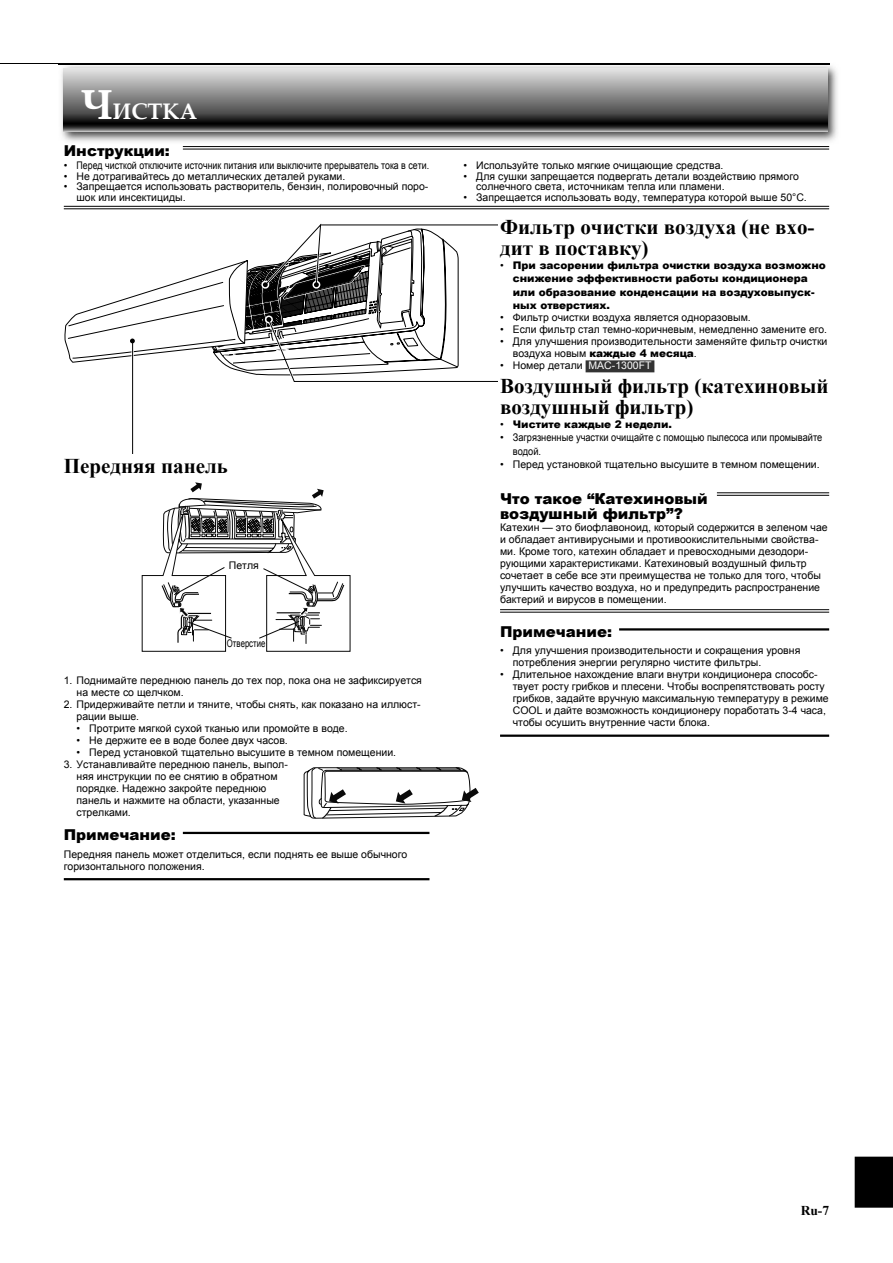
<style>
.page{position:relative;width:893px;height:1263px;background:#fff}
.page>*{position:absolute;margin:0;border:0;box-sizing:border-box;transform-origin:0 0}
.t1{font:700 22.5px "Palatino Linotype";color:#fff}
.t2{font:700 21px/21px "Times New Roman";color:#000}
.t3{font:900 15px/15px "Arial";color:#000}
.t4{font:700 13.5px "Times New Roman";color:#000}
.t5{font:10.5px/12px "Arial";color:#000}
.t6{font:900 10.5px/13.5px "Arial";color:#000}
.t7{font:10.5px "Arial";color:#000;scale:.74 1}
.s1{font-size:42px}
.s2{font-weight:400}
.s3{font-weight:900}
.s4{color:#fff}
</style>
<div class="page">
<div style="left:855px;top:1157px;width:38px;height:51px;background:#000"></div>
<hr style="left:0;top:63px;width:829px;height:1px;background:#000">
<svg style="left:141px;top:482px;width:210px;height:170px"></svg>
<hr style="left:183px;top:146px;width:646px;height:1px;background:#000">
<hr style="left:183px;top:149px;width:646px;height:1px;background:#000">
<hr style="left:64px;top:206px;width:765px;height:1px;background:#000">
<hr style="left:64px;top:209px;width:765px;height:1px;background:#000">
<img style="left:58px;top:63px;width:779px;height:79px">
<img style="left:58px;top:63px;width:771px;height:1px">
<svg style="left:64px;top:68px;width:764px;height:64px;background:#7d7d7d"></svg>
<hr style="left:183px;top:832px;width:246px;height:2px;background:#000">
<hr style="left:64px;top:878px;width:365px;height:2px;background:#000">
<div style="left:586px;top:360px;width:68px;height:12px;background:#333"></div>
<hr style="left:132px;top:341px;width:1px;height:113px;background:#000">
<svg style="left:64px;top:223px;width:434px;height:161px"></svg>
<svg style="left:303px;top:767px;width:176px;height:52px"></svg>
<hr style="left:717px;top:493px;width:112px;height:1px;background:#000">
<hr style="left:717px;top:495px;width:112px;height:1px;background:#000">
<hr style="left:500px;top:609px;width:329px;height:1px;background:#000">
<hr style="left:500px;top:612px;width:329px;height:1px;background:#000">
<hr style="left:619px;top:628px;width:210px;height:3px;background:#000">
<hr style="left:500px;top:735px;width:329px;height:2px;background:#000">
<h1 class="t1" style="left:81px;top:95px;width:118px"><span class="s1">Ч</span>ИСТКА</h1>
<h3 class="t3" style="left:64px;top:142px;width:108px">Инструкции:</h3>
<p class="t5" style="left:64px;top:160px;width:367px">• Перед чисткой отключите источник питания или выключите прерыватель тока в сети.</p>
<p class="t5" style="left:64px;top:170px;width:283px">• Не дотрагивайтесь до металлических деталей руками.</p>
<p class="t5" style="left:77px;top:181px;width:353px;line-height:10.5px;text-indent:-13px">• Запрещается использовать растворитель, бензин, полировочный поро&shy;шок или инсектициды.</p>
<h2 class="t2" style="left:64px;top:455px;width:166px">Передняя панель</h2>
<p class="t5" style="left:229px;top:560px;width:32px">Петля</p>
<p class="t7" style="left:227px;top:636px;width:53px">Отверстие</p>
<p class="t5" style="left:77px;top:674px;width:347px;text-indent:-13px">1. Поднимайте переднюю панель до тех пор, пока она не зафиксируется на месте со щелчком.</p>
<p class="t5" style="left:77px;top:698px;width:346px;text-indent:-13px">2. Придерживайте петли и тяните, чтобы снять, как показано на иллюст&shy;рации выше.</p>
<p class="t5" style="left:77px;top:722px;width:273px">• Протрите мягкой сухой тканью или промойте в воде.</p>
<p class="t5" style="left:77px;top:734px;width:213px">• Не держите ее в воде более двух часов.</p>
<p class="t5" style="left:77px;top:746px;width:321px">• Перед установкой тщательно высушите в темном помещении.</p>
<p class="t5" style="left:77px;top:758px;width:213px;text-indent:-13px">3. Устанавливайте переднюю панель, выпол&shy;няя инструкции по ее снятию в обратном порядке. Надежно закройте переднюю панель и нажмите на области, указанные стрелками.</p>
<h3 class="t3" style="left:64px;top:827px;width:114px">Примечание:</h3>
<p class="t5" style="left:64px;top:848px;width:345px">Передняя панель может отделиться, если поднять ее выше обычного горизонтального положения.</p>
<p class="t5" style="left:463px;top:160px;width:261px">• Используйте только мягкие очищающие средства.</p>
<p class="t5" style="left:476px;top:171px;width:324px;line-height:10.5px;text-indent:-13px">• Для сушки запрещается подвергать детали воздействию прямого солнечного света, источникам тепла или пламени.</p>
<p class="t5" style="left:463px;top:191px;width:345px">• Запрещается использовать воду, температура которой выше 50°C.</p>
<h2 class="t2" style="left:500px;top:216px;width:316px">Фильтр очистки воздуха (не вхо&shy;дит в поставку)</h2>
<p class="t6" style="left:513px;top:258px;width:314px;text-indent:-13px"><span class="s2">•</span> При засорении фильтра очистки воздуха возможно снижение эффективности работы кондиционера или образование конденсации на воздуховыпуск&shy;ных отверстиях.</p>
<p class="t5" style="left:500px;top:312px;width:252px">• Фильтр очистки воздуха является одноразовым.</p>
<p class="t5" style="left:500px;top:324px;width:329px">• Если фильтр стал темно-коричневым, немедленно замените его.</p>
<p class="t5" style="left:513px;top:336px;width:316px;text-indent:-13px">• Для улучшения производительности заменяйте фильтр очистки воздуха новым <span class="s3">каждые 4 месяца</span>.</p>
<p class="t5" style="left:500px;top:360px;width:153px">• Номер детали <span class="s4">MAC-1300FT</span></p>
<h2 class="t2" style="left:500px;top:375px;width:330px">Воздушный фильтр (катехиновый воздушный фильтр)</h2>
<p class="t6" style="left:500px;top:417px;width:174px"><span class="s2">•</span> Чистите каждые 2 недели.</p>
<p class="t5" style="left:513px;top:431px;width:311px;line-height:13.5px;text-indent:-13px">• Загрязненные участки очищайте с помощью пылесоса или промывайте водой.</p>
<p class="t5" style="left:500px;top:459px;width:321px">• Перед установкой тщательно высушите в темном помещении.</p>
<h3 class="t3" style="left:500px;top:491px;width:209px">Что такое “Катехиновый воздушный фильтр”?</h3>
<p class="t5" style="left:500px;top:521px;width:329px">Катехин — это биофлавоноид, который содержится в зеленом чае и обладает антивирусными и противоокислительными свойства&shy;ми. Кроме того, катехин обладает и превосходными дезодори&shy;рующими характеристиками. Катехиновый воздушный фильтр сочетает в себе все эти преимущества не только для того, чтобы улучшить качество воздуха, но и предупредить распространение бактерий и вирусов в помещении.</p>
<h3 class="t3" style="left:500px;top:624px;width:114px">Примечание:</h3>
<p class="t5" style="left:513px;top:644px;width:289px;text-indent:-13px">• Для улучшения производительности и сокращения уровня потребления энергии регулярно чистите фильтры.</p>
<p class="t5" style="left:513px;top:668px;width:317px;text-indent:-13px">• Длительное нахождение влаги внутри кондиционера способс&shy;твует росту грибков и плесени. Чтобы воспрепятствовать росту грибков, задайте вручную максимальную температуру в режиме COOL и дайте возможность кондиционеру поработать 3-4 часа, чтобы осушить внутренние части блока.</p>
<p class="t4" style="left:801px;top:1201px;width:30px">Ru-7</p>
</div>
